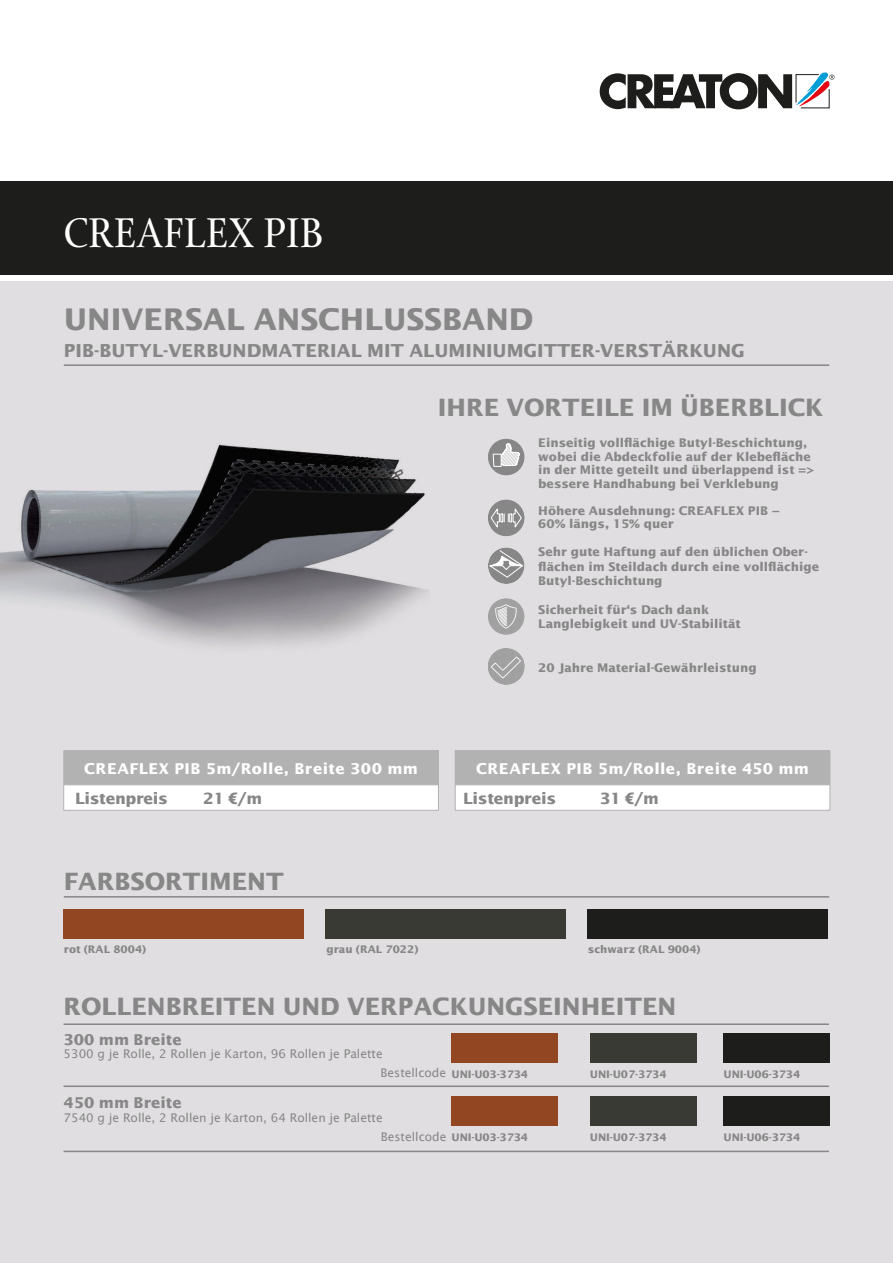
<style>
.page{position:relative;width:893px;height:1263px;background:#fff}
.page>*{position:absolute;margin:0;border:0;box-sizing:border-box;transform-origin:0 0}
.t1{font:45px "Stone Print Std";letter-spacing:.01em;color:#fff}
.t2{font:700 30px "Lucida San";color:#878787}
.t3{font:700 24px "Lucida San";color:#878787}
.t4{font:700 18px "Lucida San";color:#878787}
.t5{font:700 15.6px "Lucida San";letter-spacing:-.02em;color:#878787}
.t6{font:700 15px "Lucida San";letter-spacing:.025em;color:#fff}
.t7{font:700 15px "Lucida San";color:#878787}
.t8{font:700 12px/13.5px "Lucida San";color:#878787}
.t9{font:12px/18.8px "Lucida San Rom";color:#878787}
.t10{font:700 10.5px "Lucida San";letter-spacing:-.01em;color:#878787}
</style>
<div class="page">
<div style="left:0;top:282px;width:893px;height:981px;background:#e0dee0"></div>
<div style="left:0;top:181px;width:893px;height:93px;background:#1d1d1b"></div>
<svg style="left:600px;top:72px;width:234px;height:37px"></svg>
<hr style="left:64px;top:364px;width:765px;height:2px;background:#878787">
<svg style="left:488px;top:547px;width:36px;height:37px"></svg>
<svg style="left:489px;top:549px;width:35px;height:33px"></svg>
<div style="left:488px;top:439px;width:36px;height:36px;background:#878787;border-radius:50%"></div>
<svg style="left:492px;top:442px;width:28px;height:25px"></svg>
<div style="left:488px;top:500px;width:36px;height:36px;background:#878787;border-radius:50%"></div>
<svg style="left:490px;top:506px;width:32px;height:23px"></svg>
<div style="left:64px;top:751px;width:374px;height:34px;background:#b3b2b2"></div>
<hr style="left:64px;top:750px;width:136px;height:1px;background:#b3b2b2">
<hr style="left:63px;top:751px;width:1px;height:34px;background:#b3b2b2">
<hr style="left:200px;top:750px;width:239px;height:1px;background:#b3b2b2">
<hr style="left:438px;top:751px;width:1px;height:34px;background:#b3b2b2">
<svg style="left:63px;top:785px;width:376px;height:25px;background:#fdfdfd"></svg>
<hr style="left:64px;top:810px;width:136px;height:1px;background:#b3b2b2">
<hr style="left:200px;top:810px;width:239px;height:1px;background:#b3b2b2">
<div style="left:455px;top:751px;width:375px;height:34px;background:#b3b2b2"></div>
<hr style="left:455px;top:750px;width:137px;height:1px;background:#b3b2b2">
<hr style="left:592px;top:750px;width:238px;height:1px;background:#b3b2b2">
<hr style="left:830px;top:751px;width:1px;height:34px;background:#b3b2b2">
<svg style="left:455px;top:785px;width:376px;height:25px;background:#fcfcfc"></svg>
<hr style="left:455px;top:810px;width:137px;height:1px;background:#b3b2b2">
<hr style="left:592px;top:810px;width:238px;height:1px;background:#b3b2b2">
<div style="left:64px;top:909px;width:240px;height:30px;background:#924622"></div>
<div style="left:325px;top:909px;width:241px;height:30px;background:#393a34"></div>
<div style="left:587px;top:909px;width:240px;height:30px;background:#1d1d1b"></div>
<hr style="left:64px;top:896px;width:765px;height:1px;background:#878787">
<div style="left:452px;top:1033px;width:106px;height:29px;background:#924622"></div>
<div style="left:590px;top:1033px;width:107px;height:29px;background:#393a34"></div>
<div style="left:723px;top:1033px;width:107px;height:29px;background:#1d1d1b"></div>
<div style="left:452px;top:1096px;width:106px;height:29px;background:#924622"></div>
<div style="left:590px;top:1096px;width:107px;height:29px;background:#393a34"></div>
<div style="left:724px;top:1096px;width:106px;height:29px;background:#1d1d1b"></div>
<hr style="left:64px;top:1023px;width:765px;height:2px;background:#878787">
<hr style="left:64px;top:1085px;width:765px;height:2px;background:#878787">
<hr style="left:64px;top:1151px;width:765px;height:1px;background:#878787">
<img style="left:0;top:444px;width:429px;height:202px">
<img style="left:488px;top:648px;width:36px;height:37px;border-radius:18px">
<img style="left:488px;top:598px;width:36px;height:37px;border-radius:18px">
<h1 class="t1" style="left:64px;top:206px;width:261px">CREAFLEX PIB</h1>
<h2 class="t2" style="left:64px;top:299px;width:471px">UNIVERSAL ANSCHLUSSBAND</h2>
<h3 class="t4" style="left:64px;top:338px;width:682px">PIB-BUTYL-VERBUNDMATERIAL MIT ALUMINIUMGITTER-VERSTÄRKUNG</h3>
<h3 class="t3" style="left:438px;top:391px;width:387px">IHRE VORTEILE IM ÜBERBLICK</h3>
<p class="t6" style="left:84px;top:758px;width:335px">CREAFLEX PIB 5m/Rolle, Breite 300 mm</p>
<h3 class="t5" style="left:75px;top:788px;width:94px">Listenpreis</h3>
<h3 class="t5" style="left:203px;top:788px;width:60px">21 €/m</h3>
<h3 class="t3" style="left:64px;top:865px;width:221px">FARBSORTIMENT</h3>
<p class="t8" style="left:538px;top:437px;width:278px">Einseitig vollflächige Butyl-Beschichtung, wobei die Abdeckfolie auf der Klebefläche in der Mitte geteilt und überlappend ist =&gt; bessere Handhabung bei Verklebung</p>
<p class="t8" style="left:538px;top:504px;width:243px">Höhere Ausdehnung: CREAFLEX PIB –<br>60% längs, 15% quer</p>
<p class="t8" style="left:538px;top:545px;width:282px;line-height:14.4px">Sehr gute Haftung auf den üblichen Ober&shy;flächen im Steildach durch eine vollflächige<br>Butyl-Beschichtung</p>
<p class="t8" style="left:538px;top:603px;width:204px;line-height:14.4px">Sicherheit für‘s Dach dank<br>Langlebigkeit und UV-Stabilität</p>
<p class="t8" style="left:538px;top:661px;width:220px">20 Jahre Material-Gewährleistung</p>
<p class="t6" style="left:476px;top:758px;width:334px">CREAFLEX PIB 5m/Rolle, Breite 450 mm</p>
<h3 class="t5" style="left:463px;top:788px;width:94px">Listenpreis</h3>
<h3 class="t5" style="left:600px;top:788px;width:61px">31 €/m</h3>
<p class="t10" style="left:64px;top:942px;width:84px">rot (RAL 8004)</p>
<p class="t10" style="left:326px;top:942px;width:94px">grau (RAL 7022)</p>
<p class="t10" style="left:588px;top:942px;width:114px">schwarz (RAL 9004)</p>
<h3 class="t3" style="left:64px;top:990px;width:614px">ROLLENBREITEN UND VERPACKUNGSEINHEITEN</h3>
<p class="t7" style="left:64px;top:1029px;width:120px">300 mm Breite</p>
<p class="t9" style="left:381px;top:1045px;width:67px;text-indent:-317px">5300 g je Rolle, 2 Rollen je Karton, 96 Rollen je Palette<br>Bestellcode</p>
<p class="t7" style="left:64px;top:1092px;width:120px">450 mm Breite</p>
<p class="t9" style="left:381px;top:1108px;width:67px;text-indent:-317px">7540 g je Rolle, 2 Rollen je Karton, 64 Rollen je Palette<br>Bestellcode</p>
<p class="t10" style="left:452px;top:1067px;width:78px">UNI-U03-3734</p>
<p class="t10" style="left:590px;top:1067px;width:78px">UNI-U07-3734</p>
<p class="t10" style="left:724px;top:1067px;width:78px">UNI-U06-3734</p>
<p class="t10" style="left:452px;top:1130px;width:78px">UNI-U03-3734</p>
<p class="t10" style="left:590px;top:1130px;width:78px">UNI-U07-3734</p>
<p class="t10" style="left:724px;top:1130px;width:78px">UNI-U06-3734</p>
</div>
